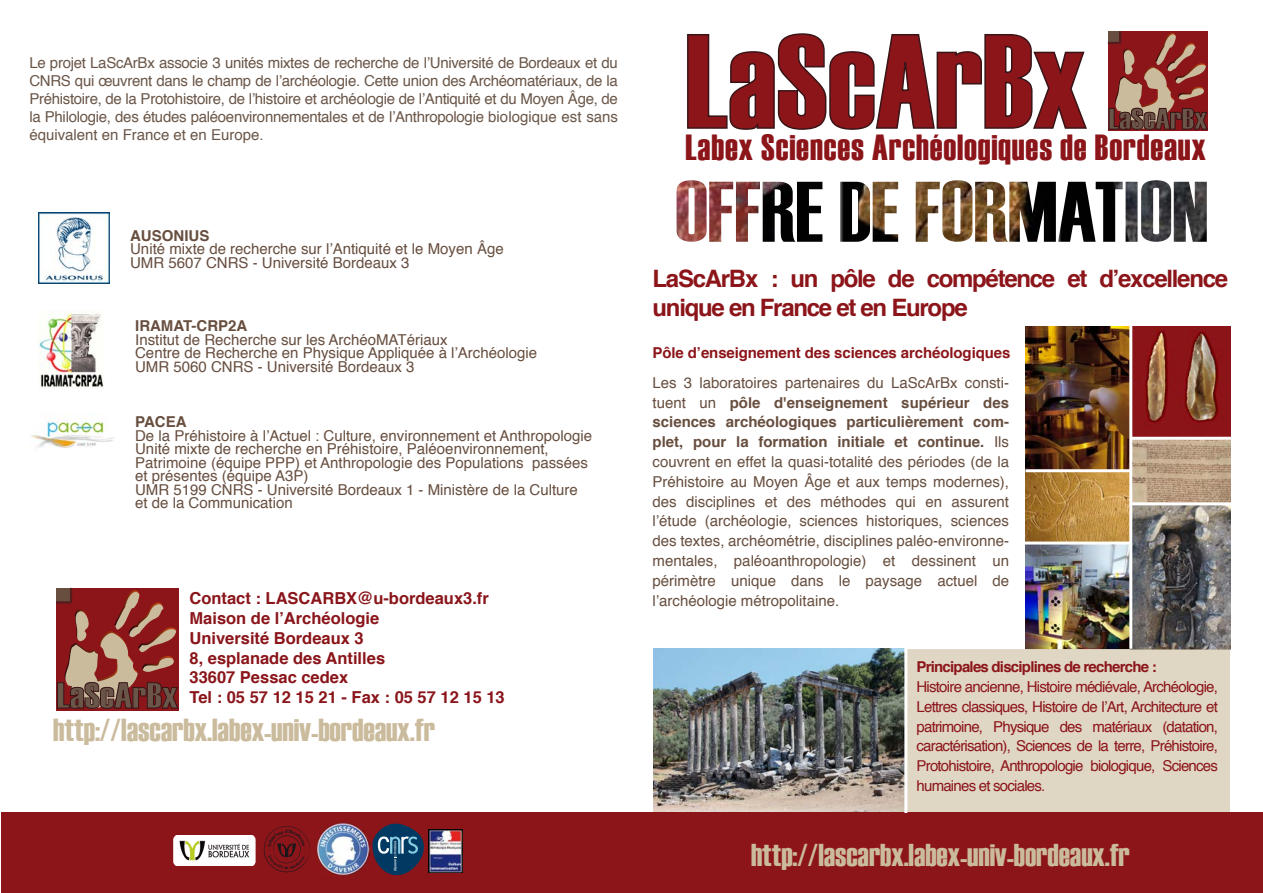
<style>
.page{position:relative;width:1263px;height:893px;background:#fff}
.page>*{position:absolute;margin:0;border:0;box-sizing:border-box;transform-origin:0 0}
.t1{font:133.2px "Haettenschweiler";color:#8c151a}
.t2{font:36.3px "Haettenschweiler";letter-spacing:.025em;color:#8c151a}
.t3{font:36.15px "Haettenschweiler";color:#6a5648;scale:1.12 1}
.t4{font:31.8px "Haettenschweiler";color:#cbbb9d}
.t5{font:31.5px "Haettenschweiler";color:#cbbb9d}
.t6{font:29.55px "Haettenschweiler";color:#6a5648;scale:1.12 1}
.t7{font:700 24px/28.8px "Helvetica";letter-spacing:-.055em;color:#8c151a}
.t8{font:700 16.5px/19.8px "Helvetica";color:#8a151a}
.t9{font:15px/19.8px "Helvetica";color:#674e3f}
.t10{font:15px/18px "Helvetica";color:#6a5648;text-align:justify}
.t11{font:15px/19.8px "Helvetica";letter-spacing:-.05em;color:#8c151a;text-align:justify}
.t12{font:700 15px "Helvetica";letter-spacing:-.005em;color:#8c151a}
.t13{font:700 15px "Helvetica";letter-spacing:-.05em;color:#8c151a}
.t14{font:700 15px "Helvetica";color:#674e3f}
.s1{font-weight:700}
</style>
<div class="page">
<img style="left:1025px;top:326px;width:104px;height:143px">
<img style="left:1025px;top:472px;width:104px;height:69px">
<img style="left:1025px;top:544px;width:104px;height:105px">
<img style="left:1132px;top:326px;width:98px;height:176px">
<img style="left:1132px;top:505px;width:98px;height:144px">
<div style="left:907px;top:649px;width:323px;height:164px;background:#e0d6c4"></div>
<img style="left:1131px;top:649px;width:99px;height:1px">
<img style="left:654px;top:649px;width:250px;height:164px">
<div style="left:2px;top:813px;width:1261px;height:80px;background:#8c151a"></div>
<svg style="left:1108px;top:31px;width:100px;height:99px;background:#95423c"></svg>
<div style="left:56px;top:588px;width:15px;height:14px;background:#674e3f"></div>
<svg style="left:57px;top:587px;width:122px;height:122px;background:#98453f"></svg>
<hr style="left:56px;top:601px;width:15px;height:3px;background:#571b1e">
<svg style="left:687px;top:33px;width:400px;height:97px"></svg>
<img style="left:39px;top:213px;width:71px;height:71px">
<img style="left:39px;top:310px;width:65px;height:79px">
<img style="left:31px;top:413px;width:84px;height:35px">
<img style="left:676px;top:180px;width:531px;height:62px">
<img style="left:318px;top:824px;width:51px;height:51px">
<svg style="left:372px;top:823px;width:52px;height:53px"></svg>
<img style="left:174px;top:835px;width:81px;height:31px">
<img style="left:428px;top:829px;width:35px;height:43px">
<hr style="left:1131px;top:437px;width:110px;height:3px;background:#fff">
<svg style="left:264px;top:826px;width:46px;height:46px"></svg>
<p class="t10" style="left:29px;top:55px;width:590px">Le projet LaScArBx associe 3 unités mixtes de recherche de l’Université de Bordeaux et du CNRS qui œuvrent dans le champ de l’archéologie. Cette union des Archéomatériaux, de la Préhistoire, de la Protohistoire, de l’histoire et archéologie de l’Antiquité et du Moyen Âge, de la Philologie, des études paléoenvironnementales et de l’Anthropologie biologique est sans équivalent en France et en Europe.</p>
<p class="t14" style="left:130px;top:224px;width:81px">AUSONIUS</p>
<p class="t9" style="left:130px;top:243px;width:375px;line-height:13.5px">Unité mixte de recherche sur l’Antiquité et le Moyen Âge<br>UMR 5607 CNRS - Université Bordeaux 3</p>
<p class="t14" style="left:135px;top:314px;width:114px">IRAMAT-CRP2A</p>
<p class="t9" style="left:135px;top:333px;width:403px;line-height:13.5px">Institut de Recherche sur les ArchéoMATériaux<br>Centre de Recherche en Physique Appliquée à l’Archéologie<br>UMR 5060 CNRS - Université Bordeaux 3</p>
<p class="t14" style="left:135px;top:410px;width:53px">PACEA</p>
<p class="t9" style="left:135px;top:429px;width:458px;line-height:13.5px">De la Préhistoire à l’Actuel : Culture, environnement et Anthropologie Unité mixte de recherche en Préhistoire, Paléoenvironnement, Patrimoine (équipe PPP) et Anthropologie des Populations passées et présentes (équipe A3P)<br>UMR 5199 CNRS - Université Bordeaux 1 - Ministère de la Culture et de la Communication</p>
<h1 class="t1" style="left:685px;top:5px;width:402px">LaScArBx</h1>
<h2 class="t2" style="left:685px;top:126px;width:522px">Labex Sciences Archéologiques de Bordeaux</h2>
<h3 class="t6" style="left:1108px;top:102px;width:90px">LaScArBx</h3>
<h3 class="t7" style="left:652px;top:264px;width:577px">LaScArBx : un pôle de compétence et d’excellence unique en France et en Europe</h3>
<p class="t12" style="left:652px;top:341px;width:359px">Pôle d’enseignement des sciences archéologiques</p>
<p class="t9" style="left:652px;top:373px;width:358px;text-align:justify">Les 3 laboratoires partenaires du LaScArBx consti&shy;tuent un <span class="s1">pôle d'enseignement supérieur des sciences archéologiques particulièrement com&shy;plet, pour la formation initiale et continue.</span> Ils couvrent en effet la quasi-totalité des périodes (de la Préhistoire au Moyen Âge et aux temps modernes), des disciplines et des méthodes qui en assurent l’étude (archéologie, sciences historiques, sciences des textes, archéométrie, disciplines paléo-environne&shy;mentales, paléoanthropologie) et dessinent un périmètre unique dans le paysage actuel de</p>
<p class="t8" style="left:190px;top:589px;width:301px">Contact : LASCARBX@u-bordeaux3.fr</p>
<p class="t9" style="left:652px;top:591px;width:188px">l’archéologie métropolitaine.</p>
<p class="t8" style="left:190px;top:608px;width:317px">Maison de l’Archéologie<br>Université Bordeaux 3<br>8, esplanade des Antilles<br>33607 Pessac cedex<br>Tel : 05 57 12 15 21 - Fax : 05 57 12 15 13</p>
<h3 class="t4" style="left:53px;top:711px;width:383px">http://lascarbx.labex-univ-bordeaux.fr</h3>
<h3 class="t3" style="left:57px;top:675px;width:110px">LaScArBx</h3>
<p class="t13" style="left:916px;top:655px;width:242px">Principales disciplines de recherche :</p>
<p class="t11" style="left:916px;top:677px;width:303px">Histoire ancienne, Histoire médiévale, Archéologie, Lettres classiques, Histoire de l’Art, Architecture et patrimoine, Physique des matériaux (datation, caractérisation), Sciences de la terre, Préhistoire, Protohistoire, Anthropologie biologique, Sciences humaines et sociales.</p>
<h3 class="t5" style="left:751px;top:837px;width:380px">http://lascarbx.labex-univ-bordeaux.fr</h3>
</div>
